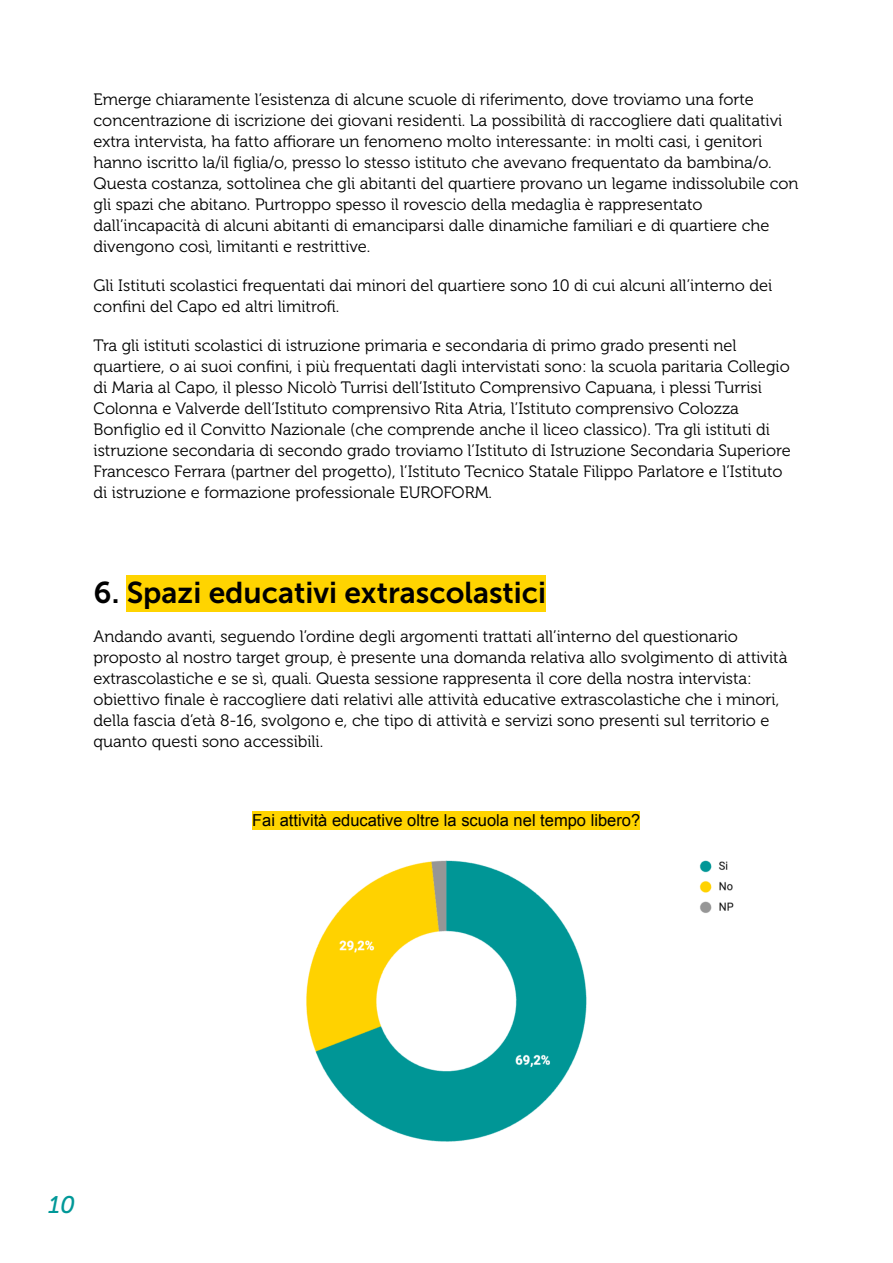
<style>
.page{position:relative;width:893px;height:1263px;background:#fff}
.page>*{position:absolute;margin:0;border:0;box-sizing:border-box;transform-origin:0 0}
.t1{font:30px "Museo Sans 700";color:#000}
.t2{font:italic 24px "Museo Sans 500";color:#009898}
.t3{font:16.5px "Museo 300";color:#000}
.t4{font:16.5px "Arial";color:#000}
</style>
<div class="page">
<div style="left:127px;top:575px;width:419px;height:36px;background:#ffd400"></div>
<img style="left:306px;top:860px;width:428px;height:282px">
<div style="left:252px;top:811px;width:388px;height:19px;background:#ffd400"></div>
<p class="t3" style="left:94px;top:93px;width:662px">Emerge chiaramente l’esistenza di alcune scuole di riferimento, dove troviamo una forte</p>
<p class="t3" style="left:94px;top:114px;width:690px">concentrazione di iscrizione dei giovani residenti. La possibilità di raccogliere dati qualitativi</p>
<p class="t3" style="left:94px;top:135px;width:670px">extra intervista, ha fatto affiorare un fenomeno molto interessante: in molti casi, i genitori</p>
<p class="t3" style="left:94px;top:156px;width:680px">hanno iscritto la/il figlia/o, presso lo stesso istituto che avevano frequentato da bambina/o.</p>
<p class="t3" style="left:94px;top:177px;width:707px">Questa costanza, sottolinea che gli abitanti del quartiere provano un legame indissolubile con</p>
<p class="t3" style="left:94px;top:198px;width:611px">gli spazi che abitano. Purtroppo spesso il rovescio della medaglia è rappresentato</p>
<p class="t3" style="left:94px;top:219px;width:677px">dall’incapacità di alcuni abitanti di emanciparsi dalle dinamiche familiari e di quartiere che</p>
<p class="t3" style="left:94px;top:240px;width:278px">divengono così, limitanti e restrittive.</p>
<p class="t3" style="left:94px;top:279px;width:680px">Gli Istituti scolastici frequentati dai minori del quartiere sono 10 di cui alcuni all’interno dei</p>
<p class="t3" style="left:94px;top:300px;width:247px">confini del Capo ed altri limitrofi.</p>
<p class="t3" style="left:94px;top:339px;width:644px">Tra gli istituti scolastici di istruzione primaria e secondaria di primo grado presenti nel</p>
<p class="t3" style="left:94px;top:360px;width:698px">quartiere, o ai suoi confini, i più frequentati dagli intervistati sono: la scuola paritaria Collegio</p>
<p class="t3" style="left:94px;top:381px;width:670px">di Maria al Capo, il plesso Nicolò Turrisi dell’Istituto Comprensivo Capuana, i plessi Turrisi</p>
<p class="t3" style="left:94px;top:402px;width:647px">Colonna e Valverde dell’Istituto comprensivo Rita Atria, l’Istituto comprensivo Colozza</p>
<p class="t3" style="left:94px;top:423px;width:678px">Bonfiglio ed il Convitto Nazionale (che comprende anche il liceo classico). Tra gli istituti di</p>
<p class="t3" style="left:94px;top:444px;width:699px">istruzione secondaria di secondo grado troviamo l’Istituto di Istruzione Secondaria Superiore</p>
<p class="t3" style="left:94px;top:465px;width:691px">Francesco Ferrara (partner del progetto), l’Istituto Tecnico Statale Filippo Parlatore e l’Istituto</p>
<p class="t3" style="left:94px;top:486px;width:400px">di istruzione e formazione professionale EUROFORM.</p>
<p class="t1" style="left:94px;top:581px;width:454px">6. Spazi educativi extrascolastici</p>
<p class="t3" style="left:94px;top:630px;width:646px">Andando avanti, seguendo l’ordine degli argomenti trattati all’interno del questionario</p>
<p class="t3" style="left:94px;top:651px;width:695px">proposto al nostro target group, è presente una domanda relativa allo svolgimento di attività</p>
<p class="t3" style="left:94px;top:672px;width:660px">extrascolastiche e se sì, quali. Questa sessione rappresenta il core della nostra intervista:</p>
<p class="t3" style="left:94px;top:693px;width:687px">obiettivo finale è raccogliere dati relativi alle attività educative extrascolastiche che i minori,</p>
<p class="t3" style="left:94px;top:714px;width:677px">della fascia d’età 8-16, svolgono e, che tipo di attività e servizi sono presenti sul territorio e</p>
<p class="t3" style="left:94px;top:735px;width:231px">quanto questi sono accessibili.</p>
<p class="t4" style="left:252px;top:814px;width:389px">Fai attività educative oltre la scuola nel tempo libero?</p>
<p class="t2" style="left:49px;top:1195px;width:28px">10</p>
</div>
